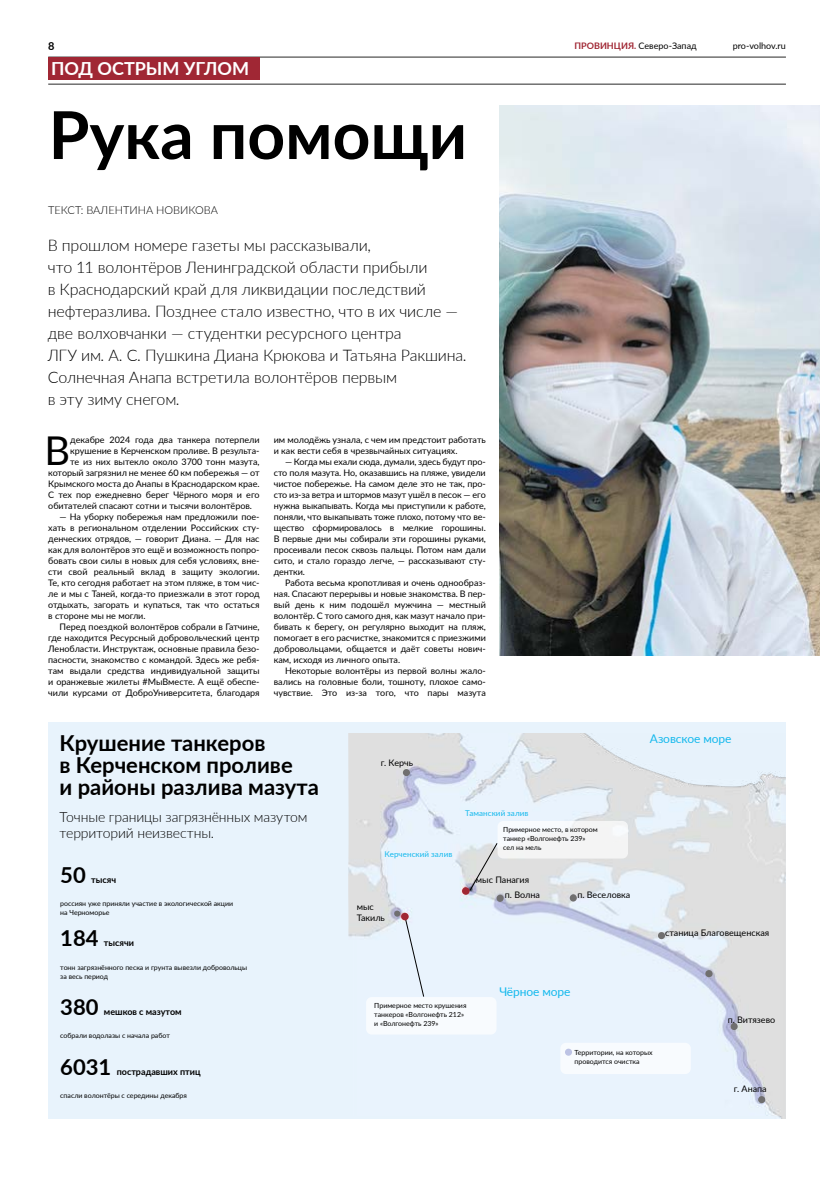
<style>
.page{position:relative;width:820px;height:1191px;background:#fff}
.page>*{position:absolute;margin:0;border:0;box-sizing:border-box;transform-origin:0 0}
.t1{font:700 66px "Lato";color:#000}
.t2{font:39.7px "Lato";color:#000}
.t3{font:700 22px/22px "Lato";color:#000}
.t4{font:700 18px "Lato";color:#fff}
.t5{font:300 16px/22px "Lato";letter-spacing:-.01em;color:#000}
.t6{font:300 14px/16px "Lato";letter-spacing:-.01em;color:#000}
.t7{font:12px "Lato";letter-spacing:-.005em;color:#15b9ed}
.t8{font:300 11px "Lato";color:#000}
.t9{font:700 11px "Lato";color:#000}
.t10{font:9px/11px "Lato";color:#000;text-align:justify}
.t11{font:700 9px "Lato";color:#000}
.t12{font:8px "Lato";letter-spacing:.01em;color:#15b9ed}
.t13{font:7px/9px "Lato";color:#000}
.s1{font-weight:700;color:#a02734}
</style>
<div class="page">
<div style="left:48px;top:722px;width:737px;height:396px;background:#e8f3fc"></div>
<hr style="left:48px;top:57px;width:737px;height:1px;background:#282827">
<hr style="left:48px;top:84px;width:737px;height:1px;background:#282827">
<div style="left:48px;top:57px;width:211px;height:23px;background:#a02734"></div>
<img style="left:349px;top:733px;width:436px;height:385px">
<img style="left:499px;top:106px;width:320px;height:550px">
<div style="left:462px;top:887px;width:7px;height:7px;background:#a02734;border-radius:50%"></div>
<div style="left:496px;top:894px;width:7px;height:8px;background:#706f6f;border-radius:50%"></div>
<div style="left:403px;top:769px;width:7px;height:7px;background:#706f6f;border-radius:50%"></div>
<div style="left:569px;top:894px;width:7px;height:7px;background:#706f6f;border-radius:50%"></div>
<div style="left:657px;top:932px;width:7px;height:7px;background:#706f6f;border-radius:50%"></div>
<div style="left:705px;top:970px;width:7px;height:7px;background:#706f6f;border-radius:50%"></div>
<div style="left:730px;top:1023px;width:7px;height:7px;background:#706f6f;border-radius:50%"></div>
<svg style="left:757px;top:1096px;width:8px;height:7px"></svg>
<svg style="left:394px;top:910px;width:30px;height:87px"></svg>
<div style="left:366px;top:997px;width:130px;height:37px;background:#f8fbfe;border-radius:6px"></div>
<div style="left:401px;top:912px;width:7px;height:8px;background:#a02734;border-radius:50%"></div>
<svg style="left:468px;top:842px;width:30px;height:49px"></svg>
<div style="left:497px;top:821px;width:130px;height:37px;background:#f4f4f4;border-radius:6px"></div>
<div style="left:560px;top:1042px;width:130px;height:32px;background:#f8fbfe;border-radius:6px"></div>
<svg style="left:564px;top:1048px;width:8px;height:7px"></svg>
<p class="t9" style="left:48px;top:38px;width:8px">8</p>
<p class="t10" style="left:574px;top:40px;width:124px"><span class="s1">ПРОВИНЦИЯ.</span> Северо-Запад</p>
<p class="t10" style="left:732px;top:40px;width:55px">pro-volhov.ru</p>
<h3 class="t4" style="left:51px;top:55px;width:199px">ПОД ОСТРЫМ УГЛОМ</h3>
<h1 class="t1" style="left:49px;top:86px;width:420px">Рука помощи</h1>
<p class="t8" style="left:48px;top:202px;width:171px">ТЕКСТ: ВАЛЕНТИНА НОВИКОВА</p>
<p class="t5" style="left:48px;top:234px;width:420px">В прошлом номере газеты мы рассказывали,<br>что 11 волонтёров Ленинградской области прибыли<br>в Краснодарский край для ликвидации последствий нефтеразлива. Позднее стало известно, что в их числе — две волховчанки — студентки ресурсного центра<br>ЛГУ им. А. С. Пушкина Диана Крюкова и Татьяна Ракшина.<br>Солнечная Анапа встретила волонтёров первым<br>в эту зиму снегом.</p>
<p class="t10" style="left:274px;top:434px;width:213px">им молодёжь узнала, с чем им предстоит работать и как вести себя в чрезвычайных ситуациях.</p>
<p class="t10" style="left:274px;top:456px;width:213px;text-indent:11px">— Когда мы ехали сюда, думали, здесь будут про&shy;сто поля мазута. Но, оказавшись на пляже, увидели чистое побережье. На самом деле это не так, про&shy;сто из-за ветра и штормов мазут ушёл в песок — его нужна выкапывать. Когда мы приступили к работе, поняли, что выкапывать тоже плохо, потому что ве&shy;щество сформировалось в мелкие горошины.<br>В первые дни мы собирали эти горошины руками, просеивали песок сквозь пальцы. Потом нам дали сито, и стало гораздо легче, — рассказывают сту&shy;дентки.</p>
<p class="t10" style="left:274px;top:577px;width:213px;text-indent:11px">Работа весьма кропотливая и очень однообраз&shy;ная. Спасают перерывы и новые знакомства. В пер&shy;вый день к ним подошёл мужчина — местный волонтёр. С того самого дня, как мазут начало при&shy;бивать к берегу, он регулярно выходит на пляж, помогает в его расчистке, знакомится с приезжими добровольцами, общается и даёт советы нович&shy;кам, исходя из личного опыта.</p>
<p class="t10" style="left:274px;top:665px;width:213px;text-indent:11px">Некоторые волонтёры из первой волны жало&shy;вались на головные боли, тошноту, плохое само&shy;чувствие. Это из-за того, что пары мазута</p>
<h3 class="t3" style="left:60px;top:730px;width:261px">Крушение танкеров<br>в Керченском проливе<br>и районы разлива мазута</h3>
<h3 class="t6" style="left:60px;top:808px;width:249px">Точные границы загрязнённых мазутом территорий неизвестны.</h3>
<p class="t12" style="left:465px;top:807px;width:65px">Таманский залив</p>
<p class="t12" style="left:384px;top:848px;width:69px">Керченский залив</p>
<h2 class="t2" style="left:45px;top:422px;width:27px">В</h2>
<p class="t10" style="left:70px;top:434px;width:191px">декабре 2024 года два танкера потерпели</p>
<p class="t10" style="left:70px;top:445px;width:191px">крушение в Керченском проливе. В результа-</p>
<p class="t10" style="left:70px;top:456px;width:191px">те из них вытекло около 3700 тонн мазута,</p>
<p class="t10" style="left:48px;top:467px;width:213px">который загрязнил не менее 60 км побережья — от</p>
<p class="t10" style="left:48px;top:478px;width:213px">Крымского моста до Анапы в Краснодарском крае.</p>
<p class="t10" style="left:48px;top:489px;width:213px">С тех пор ежедневно берег Чёрного моря и его</p>
<p class="t10" style="left:48px;top:500px;width:205px">обитателей спасают сотни и тысячи волонтёров.</p>
<p class="t10" style="left:48px;top:511px;width:213px;text-indent:11px">— На уборку побережья нам предложили пое&shy;хать в региональном отделении Российских сту&shy;денческих отрядов, — говорит Диана. — Для нас как для волонтёров это ещё и возможность попро&shy;бовать свои силы в новых для себя условиях, вне&shy;сти свой реальный вклад в защиту экологии.<br>Те, кто сегодня работает на этом пляже, в том чис&shy;ле и мы с Таней, когда-то приезжали в этот город отдыхать, загорать и купаться, так что остаться в стороне мы не могли.</p>
<p class="t10" style="left:48px;top:621px;width:213px;text-indent:11px">Перед поездкой волонтёров собрали в Гатчине, где находится Ресурсный добровольческий центр Ленобласти. Инструктаж, основные правила безо&shy;пасности, знакомство с командой. Здесь же ребя&shy;там выдали средства индивидуальной защиты и оранжевые жилеты #МыВместе. А ещё обеспе&shy;чили курсами от ДоброУниверситета, благодаря</p>
<p class="t10" style="left:381px;top:757px;width:34px">г. Керчь</p>
<p class="t13" style="left:503px;top:824px;width:96px">Примерное место, в котором танкер «Волгонефть 239» сел на мель</p>
<h3 class="t7" style="left:649px;top:729px;width:83px">Азовское море</h3>
<h3 class="t3" style="left:60px;top:862px;width:27px">50</h3>
<p class="t11" style="left:91px;top:872px;width:26px">тысяч</p>
<p class="t13" style="left:60px;top:898px;width:174px">россиян уже приняли участие в экологической акции на Черноморье</p>
<h3 class="t3" style="left:60px;top:926px;width:40px">184</h3>
<p class="t11" style="left:104px;top:936px;width:32px">тысячи</p>
<p class="t13" style="left:60px;top:962px;width:188px">тонн загрязнённого песка и грунта вывезли добровольцы за весь период</p>
<h3 class="t3" style="left:60px;top:995px;width:40px">380</h3>
<p class="t11" style="left:104px;top:1005px;width:79px">мешков с мазутом</p>
<p class="t13" style="left:60px;top:1031px;width:111px">собрали водолазы с начала работ</p>
<h3 class="t3" style="left:60px;top:1054px;width:53px">6031</h3>
<p class="t11" style="left:117px;top:1064px;width:85px">пострадавших птиц</p>
<p class="t13" style="left:60px;top:1090px;width:128px">спасли волонтёры с середины декабря</p>
<p class="t10" style="left:356px;top:900px;width:30px">мыс<br>Такиль</p>
<p class="t10" style="left:504px;top:872px;width:37px;line-height:14.8px;text-indent:-29px">мыс Панагия<br>п. Волна</p>
<p class="t10" style="left:577px;top:889px;width:54px">п. Веселовка</p>
<p class="t10" style="left:664px;top:926px;width:106px">станица Благовещенская</p>
<p class="t13" style="left:374px;top:1000px;width:94px">Примерное место крушения танкеров «Волгонефть 212» и «Волгонефть 239»</p>
<h3 class="t7" style="left:499px;top:982px;width:73px">Чёрное море</h3>
<p class="t13" style="left:574px;top:1047px;width:79px">Территории, на которых проводится очистка</p>
<p class="t10" style="left:727px;top:1013px;width:49px">п. Витязево</p>
<p class="t10" style="left:733px;top:1083px;width:34px">г. Анапа</p>
</div>
